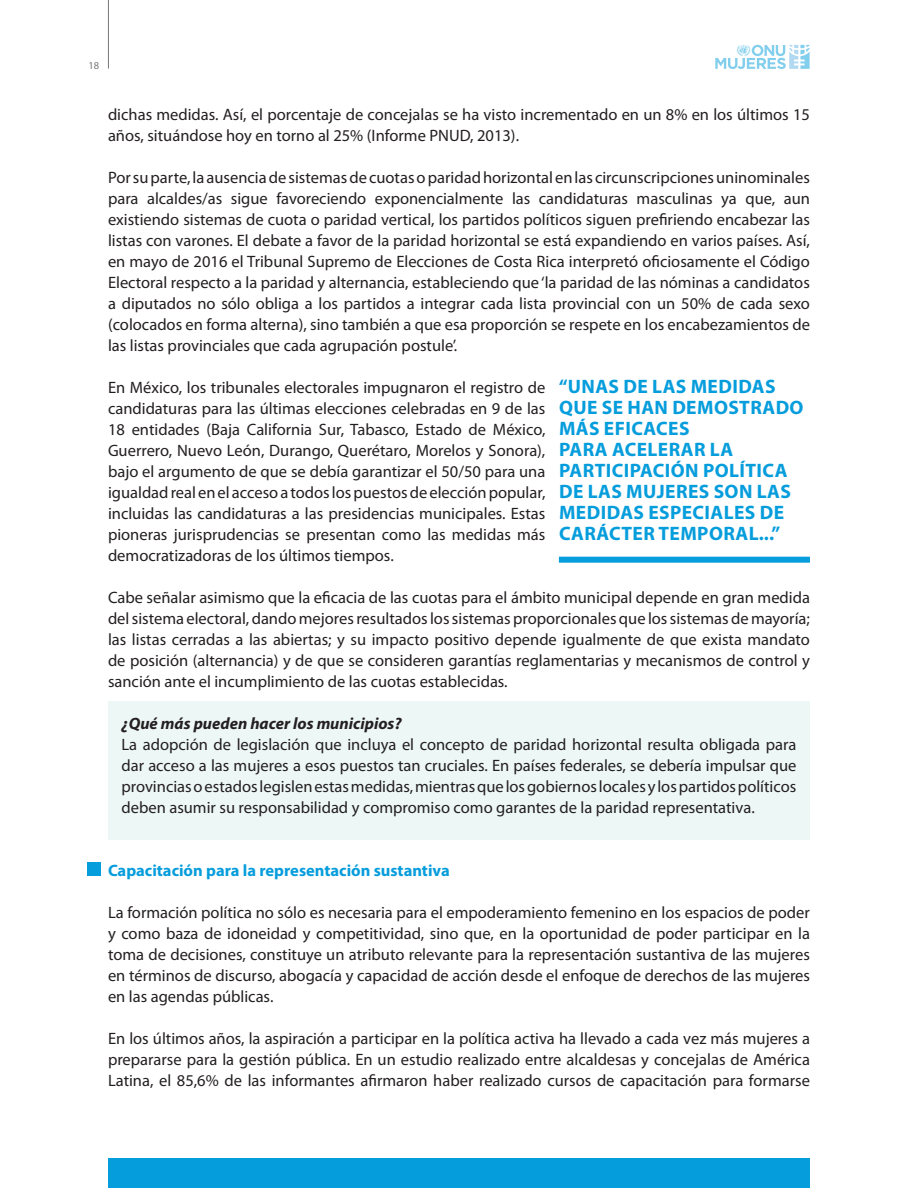
<style>
.page{position:relative;width:918px;height:1188px;background:#fff}
.page>*{position:absolute;margin:0;border:0;box-sizing:border-box;transform-origin:0 0}
.t1{font:700 19.5px/21px "Myriad Pro";letter-spacing:.02em;color:#069ddc}
.t2{font:16.5px/21px "Myriad Pro";color:#231f20;text-align:justify}
.t3{font:700 16.5px "Myriad Pro";color:#069ddc}
.t4{font:italic 700 16.5px "Myriad Pro";color:#231f20}
.t5{font:10.5px "Myriad Pro";color:#76787b}
</style>
<div class="page">
<div style="left:108px;top:1158px;width:702px;height:30px;background:#069ddc"></div>
<hr style="left:108px;top:0;width:1px;height:69px;background:#76787b">
<svg style="left:715px;top:45px;width:95px;height:24px"></svg>
<div style="left:108px;top:701px;width:702px;height:138px;background:#edf7f5"></div>
<div style="left:87px;top:862px;width:14px;height:13px;background:#069ddc"></div>
<div style="left:559px;top:557px;width:251px;height:6px;background:#069ddc"></div>
<p class="t5" style="left:89px;top:59px;width:12px">18</p>
<p class="t2" style="left:108px;top:104px;width:703px">dichas medidas. Así, el porcentaje de concejalas se ha visto incrementado en un 8% en los últimos 15 años, situándose hoy en torno al 25% (Informe PNUD, 2013).</p>
<p class="t2" style="left:108px;top:167px;width:704px">Por su parte, la ausencia de sistemas de cuotas o paridad horizontal en las circunscripciones uninominales para alcaldes/as sigue favoreciendo exponencialmente las candidaturas masculinas ya que, aun existiendo sistemas de cuota o paridad vertical, los partidos políticos siguen prefiriendo encabezar las listas con varones. El debate a favor de la paridad horizontal se está expandiendo en varios países. Así, en mayo de 2016 el Tribunal Supremo de Elecciones de Costa Rica interpretó oficiosamente el Código Electoral respecto a la paridad y alternancia, estableciendo que ‘la paridad de las nóminas a candidatos a diputados no sólo obliga a los partidos a integrar cada lista provincial con un 50% de cada sexo (colocados en forma alterna), sino también a que esa proporción se respete en los encabezamientos de las listas provinciales que cada agrupación postule’.</p>
<p class="t2" style="left:108px;top:377px;width:439px">En México, los tribunales electorales impugnaron el registro de candidaturas para las últimas elecciones celebradas en 9 de las 18 entidades (Baja California Sur, Tabasco, Estado de México, Guerrero, Nuevo León, Durango, Querétaro, Morelos y Sonora), bajo el argumento de que se debía garantizar el 50/50 para una igualdad real en el acceso a todos los puestos de elección popular, incluidas las candidaturas a las presidencias municipales. Estas pioneras jurisprudencias se presentan como las medidas más democratizadoras de los últimos tiempos.</p>
<p class="t2" style="left:108px;top:587px;width:704px">Cabe señalar asimismo que la eficacia de las cuotas para el ámbito municipal depende en gran medida del sistema electoral, dando mejores resultados los sistemas proporcionales que los sistemas de mayoría; las listas cerradas a las abiertas; y su impacto positivo depende igualmente de que exista mandato de posición (alternancia) y de que se consideren garantías reglamentarias y mecanismos de control y sanción ante el incumplimiento de las cuotas establecidas.</p>
<p class="t4" style="left:122px;top:713px;width:282px">¿Qué más pueden hacer los municipios?</p>
<p class="t2" style="left:122px;top:734px;width:677px">La adopción de legislación que incluya el concepto de paridad horizontal resulta obligada para dar acceso a las mujeres a esos puestos tan cruciales. En países federales, se debería impulsar que provincias o estados legislen estas medidas, mientras que los gobiernos locales y los partidos políticos deben asumir su responsabilidad y compromiso como garantes de la paridad representativa.</p>
<p class="t1" style="left:559px;top:375px;width:246px">“UNAS DE LAS MEDIDAS<br>QUE SE HAN DEMOSTRADO<br>MÁS EFICACES<br>PARA ACELERAR LA<br>PARTICIPACIÓN POLÍTICA<br>DE LAS MUJERES SON LAS<br>MEDIDAS ESPECIALES DE<br>CARÁCTER TEMPORAL...”</p>
<p class="t3" style="left:108px;top:860px;width:343px">Capacitación para la representación sustantiva</p>
<p class="t2" style="left:108px;top:902px;width:704px">La formación política no sólo es necesaria para el empoderamiento femenino en los espacios de poder y como baza de idoneidad y competitividad, sino que, en la oportunidad de poder participar en la toma de decisiones, constituye un atributo relevante para la representación sustantiva de las mujeres en términos de discurso, abogacía y capacidad de acción desde el enfoque de derechos de las mujeres en las agendas públicas.</p>
<p class="t2" style="left:108px;top:1028px;width:704px">En los últimos años, la aspiración a participar en la política activa ha llevado a cada vez más mujeres a prepararse para la gestión pública. En un estudio realizado entre alcaldesas y concejalas de América Latina, el 85,6% de las informantes afirmaron haber realizado cursos de capacitación para formarse</p>
</div>
